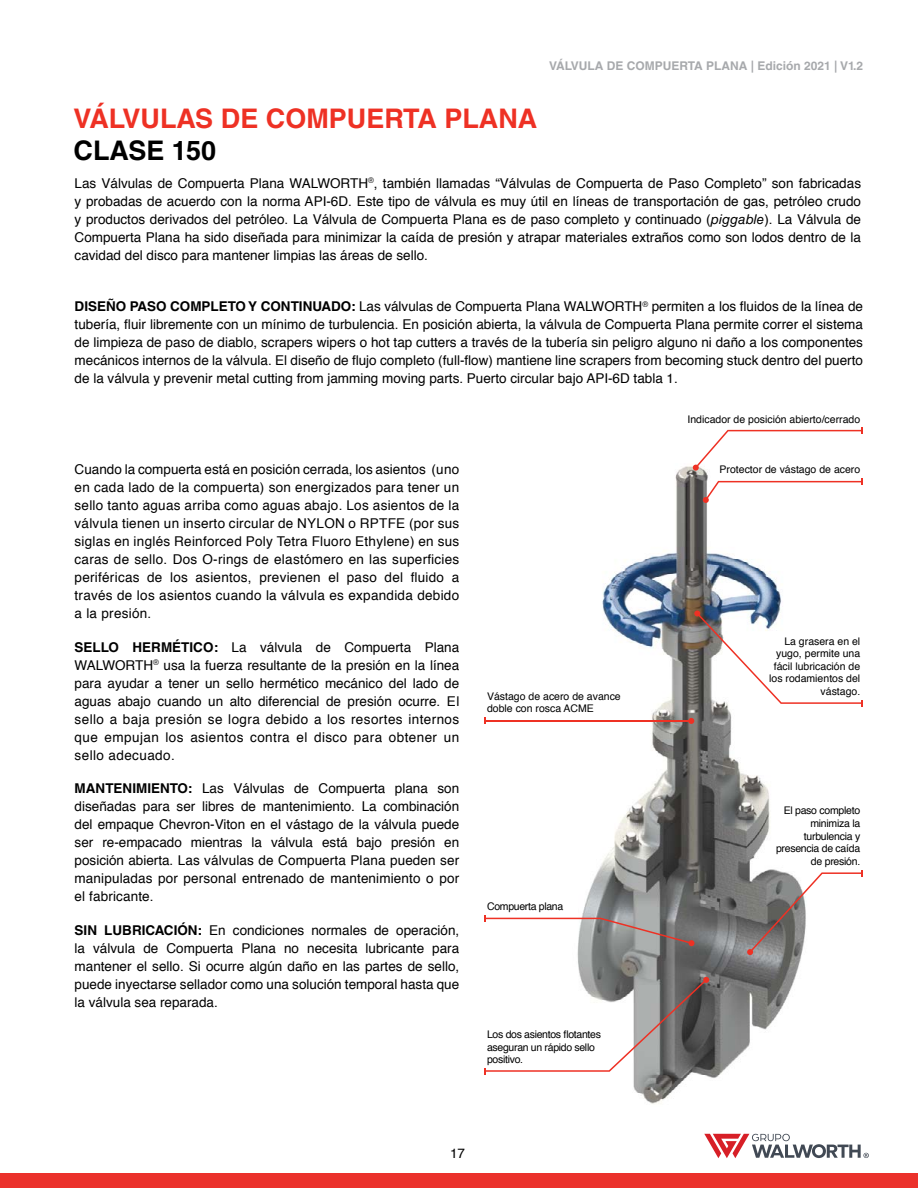
<style>
.page{position:relative;width:918px;height:1188px;background:#fff}
.page>*{position:absolute;margin:0;border:0;box-sizing:border-box;transform-origin:0 0}
.t1{font:700 27px "Helvetica LT Std";color:#ee3124}
.t2{font:700 27px "Helvetica LT Std";color:#000}
.t3{font:13.5px/18px "Helvetica";color:#000;text-align:justify}
.t4{font:700 12px "Helvetica LT Std";color:#a7a9ac}
.t5{font:10.5px/12.6px "Helvetica";color:#000}
.t6{font:10.5px/12.6px "Helvetica";letter-spacing:-.03em;color:#000}
.t7{font:10.5px/12.6px "Helvetica";letter-spacing:-.025em;color:#000;text-align:right}
.s1{font-family:"Helvetica LT Std";font-style:italic}
.s2{font-family:"Helvetica LT Std";font-weight:700}
</style>
<div class="page">
<img style="left:577px;top:466px;width:225px;height:638px">
<svg style="left:693px;top:427px;width:170px;height:44px"></svg>
<svg style="left:703px;top:478px;width:160px;height:25px"></svg>
<svg style="left:747px;top:870px;width:116px;height:85px"></svg>
<hr style="left:485px;top:720px;width:206px;height:2px;background:#ee3124">
<svg style="left:688px;top:718px;width:6px;height:6px"></svg>
<svg style="left:485px;top:977px;width:224px;height:97px"></svg>
<svg style="left:694px;top:610px;width:169px;height:96px"></svg>
<svg style="left:485px;top:915px;width:210px;height:31px"></svg>
<div style="left:0;top:1174px;width:918px;height:14px;background:#eb312b"></div>
<svg style="left:704px;top:1134px;width:165px;height:24px"></svg>
<p class="t4" style="left:549px;top:59px;width:316px">VÁLVULA DE COMPUERTA PLANA | Edición 2021 | V1.2</p>
<h1 class="t1" style="left:74px;top:102px;width:465px">VÁLVULAS DE COMPUERTA PLANA</h1>
<h1 class="t2" style="left:74px;top:134px;width:144px">CLASE 150</h1>
<p class="t3" style="left:75px;top:174px;width:788px">Las Válvulas de Compuerta Plana WALWORTH<sup>®</sup>, también llamadas “Válvulas de Compuerta de Paso Completo” son fabricadas y probadas de acuerdo con la norma API-6D. Este tipo de válvula es muy útil en líneas de transportación de gas, petróleo crudo y productos derivados del petróleo. La Válvula de Compuerta Plana es de paso completo y continuado (<span class="s1">piggable</span>). La Válvula de Compuerta Plana ha sido diseñada para minimizar la caída de presión y atrapar materiales extraños como son lodos dentro de la cavidad del disco para mantener limpias las áreas de sello.</p>
<p class="t3" style="left:75px;top:298px;width:790px"><span class="s2">DISEÑO PASO COMPLETO Y CONTINUADO:</span> Las válvulas de Compuerta Plana WALWORTH<sup>®</sup> permiten a los fluidos de la línea de tubería, fluir libremente con un mínimo de turbulencia. En posición abierta, la válvula de Compuerta Plana permite correr el sistema de limpieza de paso de diablo, scrapers wipers o hot tap cutters a través de la tubería sin peligro alguno ni daño a los componentes mecánicos internos de la válvula. El diseño de flujo completo (full-flow) mantiene line scrapers from becoming stuck dentro del puerto de la válvula y prevenir metal cutting from jamming moving parts. Puerto circular bajo API-6D tabla 1.</p>
<p class="t5" style="left:688px;top:413px;width:174px">Indicador de posición abierto/cerrado</p>
<p class="t3" style="left:75px;top:461px;width:386px">Cuando la compuerta está en posición cerrada, los asientos (uno en cada lado de la compuerta) son energizados para tener un sello tanto aguas arriba como aguas abajo. Los asientos de la válvula tienen un inserto circular de NYLON o RPTFE (por sus siglas en inglés Reinforced Poly Tetra Fluoro Ethylene) en sus caras de sello. Dos O-rings de elastómero en las superficies periféricas de los asientos, previenen el paso del fluido a través de los asientos cuando la válvula es expandida debido a la presión.</p>
<p class="t3" style="left:75px;top:638px;width:386px"><span class="s2">SELLO HERMÉTICO:</span> La válvula de Compuerta Plana WALWORTH<sup>®</sup> usa la fuerza resultante de la presión en la línea para ayudar a tener un sello hermético mecánico del lado de aguas abajo cuando un alto diferencial de presión ocurre. El sello a baja presión se logra debido a los resortes internos que empujan los asientos contra el disco para obtener un sello adecuado.</p>
<p class="t3" style="left:75px;top:780px;width:386px"><span class="s2">MANTENIMIENTO:</span> Las Válvulas de Compuerta plana son diseñadas para ser libres de mantenimiento. La combinación del empaque Chevron-Viton en el vástago de la válvula puede ser re-empacado mientras la válvula está bajo presión en posición abierta. Las válvulas de Compuerta Plana pueden ser manipuladas por personal entrenado de mantenimiento o por el fabricante.</p>
<p class="t3" style="left:75px;top:922px;width:386px"><span class="s2">SIN LUBRICACIÓN:</span> En condiciones normales de operación, la válvula de Compuerta Plana no necesita lubricante para mantener el sello. Si ocurre algún daño en las partes de sello, puede inyectarse sellador como una solución temporal hasta que la válvula sea reparada.</p>
<p class="t5" style="left:487px;top:690px;width:135px">Vástago de acero de avance doble con rosca ACME</p>
<p class="t6" style="left:487px;top:900px;width:78px">Compuerta plana</p>
<p class="t6" style="left:487px;top:1028px;width:115px">Los dos asientos flotantes aseguran un rápido sello positivo.</p>
<p class="t3" style="left:450px;top:1145px;width:17px">17</p>
<p class="t5" style="left:720px;top:464px;width:142px">Protector de vástago de acero</p>
<p class="t5" style="left:769px;top:635px;width:93px;text-align:right">La grasera en el yugo, permite una fácil lubricación de los rodamientos del vástago.</p>
<p class="t7" style="left:776px;top:805px;width:86px">El paso completo minimiza la turbulencia y presencia de caída de presión.</p>
</div>
